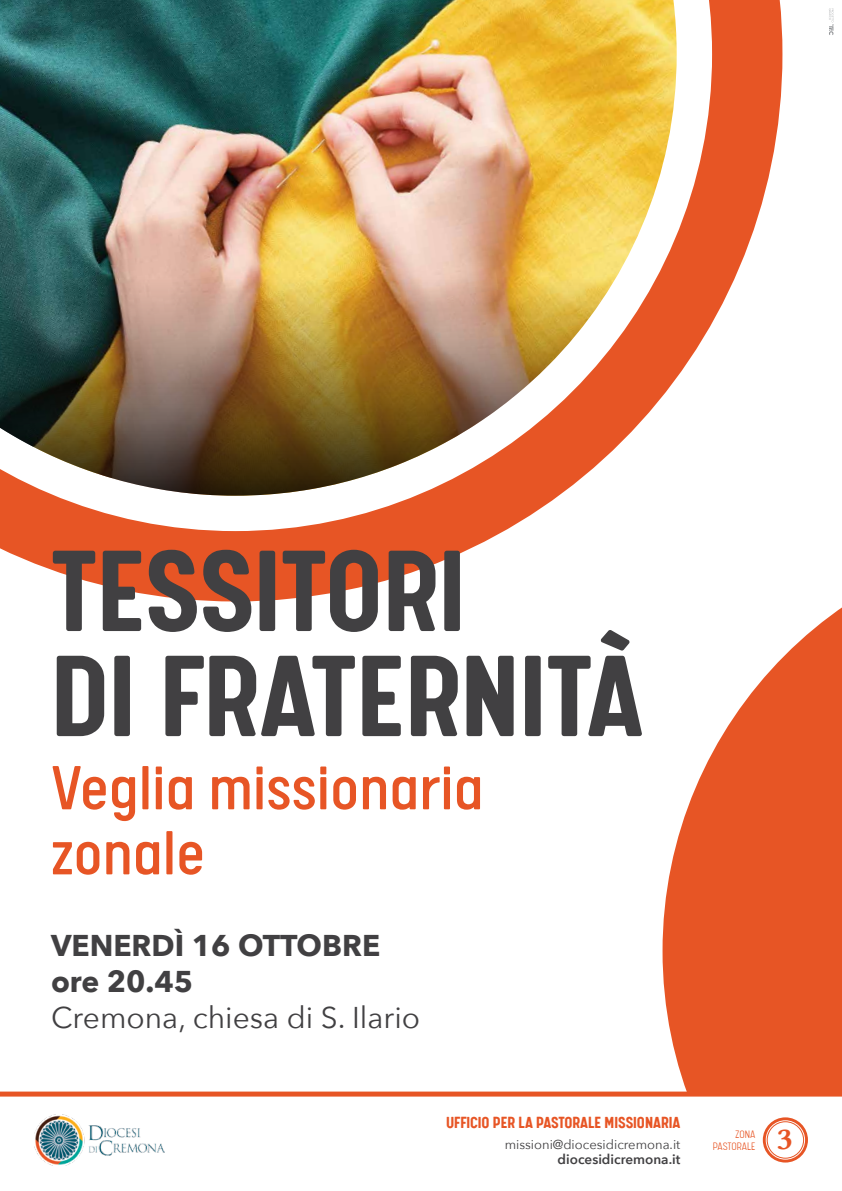
<style>
.page{position:relative;width:842px;height:1191px;background:#fff}
.page>*{position:absolute;margin:0;border:0;box-sizing:border-box;transform-origin:0 0}
.t1{font:700 130px/105px "Calps";color:#414042}
.t2{font:70px/65px "Calps";color:#e75525}
.t3{font:32px "Lin Libertine B";color:#e75525}
.t4{font:700 30px/36px "Avenir Next";color:#414042}
.t5{font:30px "Avenir Next";color:#414042}
.t6{font:700 18px "Calps";color:#e75525}
.t7{font:600 13.5px "Avenir Next";color:#414042}
.t8{font:13px "Avenir Next";color:#414042}
.t9{font:300 12px/12px "Calps";letter-spacing:-.005em;color:#e75525;text-align:right}
</style>
<div class="page">
<svg style="left:662px;top:607px;width:180px;height:484px;fill:#e75525"></svg>
<img style="left:0;top:0;width:782px;height:601px">
<img style="left:0;top:266px;width:623px;height:230px">
<svg style="left:763px;top:1117px;width:45px;height:45px"></svg>
<div style="left:767px;top:1121px;width:37px;height:37px;border:1px solid #e75525;border-radius:50%"></div>
<svg style="left:829px;top:9px;width:4px;height:26px"></svg>
<div style="left:0;top:1091px;width:842px;height:5px;background:#e75525"></div>
<img style="left:34px;top:1114px;width:130px;height:51px">
<h1 class="t1" style="left:51px;top:532px;width:594px">TESSITORI<br>DI FRATERNITÀ</h1>
<h2 class="t2" style="left:51px;top:752px;width:434px">Veglia missionaria zonale</h2>
<h3 class="t4" style="left:51px;top:926px;width:331px">VENERDì 16 OTTOBRE ore 20.45</h3>
<h3 class="t5" style="left:51px;top:992px;width:371px">Cremona, chiesa di S. Ilario</h3>
<p class="t6" style="left:446px;top:1111px;width:99px">UFFICIO PER LA PASTORALE</p>
<p class="t6" style="left:605px;top:1111px;width:77px">MISSIONARIA</p>
<p class="t8" style="left:505px;top:1133px;width:177px">missioni@diocesidicremona.it</p>
<p class="t7" style="left:558px;top:1148px;width:124px">diocesidicremona.it</p>
<p class="t9" style="left:713px;top:1128px;width:44px">ZONA<br>PASTORALE</p>
<h3 class="t3" style="left:777px;top:1116px;width:18px">3</h3>
</div>
